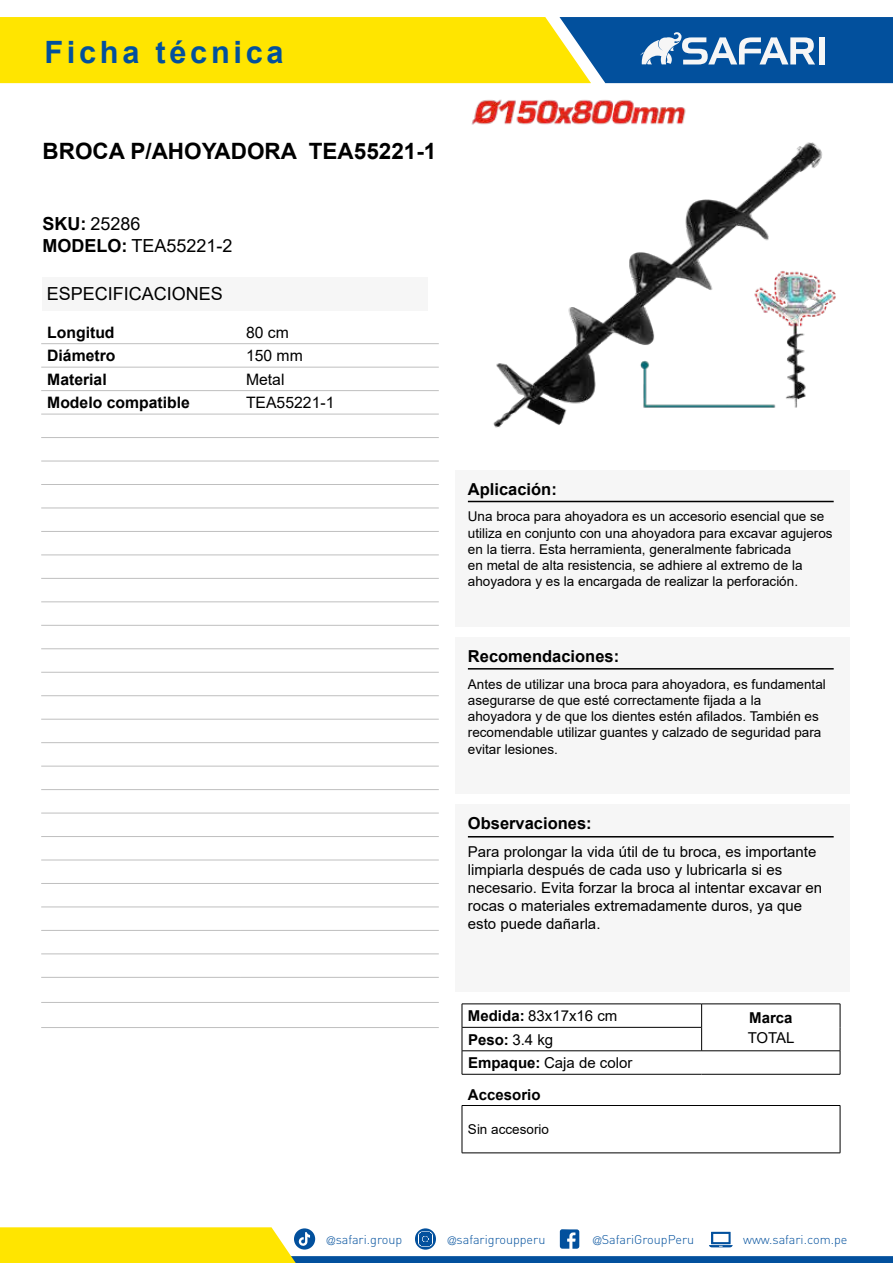
<style>
.page{position:relative;width:893px;height:1263px;background:#fff}
.page>*{position:absolute;margin:0;border:0;box-sizing:border-box;transform-origin:0 0}
.t1{font:700 30.75px "Arial";letter-spacing:.12em;color:#02509d}
.t2{font:700 22.5px "Arial";color:#000}
.t3{font:18px/21.9px "Arial";color:#000}
.t4{font:700 16.5px "Arial";color:#000}
.t5{font:700 15.75px "Arial";color:#000}
.t6{font:15.75px "Arial";color:#000}
.t7{font:15px/18px "Arial";color:#000}
.t8{font:700 15px "Arial";color:#000}
.t9{font:13.5px/16.2px "Arial";color:#000}
.t10{font:300 12.6px "DIN";color:#02509d}
.s1{font-weight:700}
.s2{font-weight:400}
.s3{font-family:"Helvetica LT Std";font-stretch:condensed;font-size:11.25px}
</style>
<div class="page">
<svg style="left:0;top:1227px;width:893px;height:36px"></svg>
<svg style="left:0;top:17px;width:893px;height:66px;background:#b1b83e"></svg>
<div style="left:819px;top:37px;width:6px;height:27px;background:#f6f6f6"></div>
<div style="left:455px;top:470px;width:395px;height:157px;background:#f6f6f6"></div>
<hr style="left:468px;top:501px;width:366px;height:1px;background:#000">
<div style="left:455px;top:638px;width:395px;height:156px;background:#f6f6f6"></div>
<hr style="left:468px;top:668px;width:366px;height:1px;background:#000">
<div style="left:455px;top:805px;width:395px;height:187px;background:#f6f6f6"></div>
<hr style="left:468px;top:836px;width:366px;height:1px;background:#000">
<hr style="left:462px;top:1105px;width:378px;height:1px;background:#000">
<hr style="left:462px;top:1106px;width:1px;height:47px;background:#000">
<hr style="left:840px;top:1106px;width:1px;height:47px;background:#000">
<hr style="left:462px;top:1152px;width:378px;height:1px;background:#000">
<hr style="left:41px;top:343px;width:199px;height:1px;background:#bfbfbf">
<hr style="left:240px;top:343px;width:199px;height:1px;background:#bfbfbf">
<hr style="left:41px;top:1027px;width:199px;height:1px;background:#bfbfbf">
<hr style="left:240px;top:1027px;width:199px;height:1px;background:#bfbfbf">
<hr style="left:41px;top:367px;width:199px;height:1px;background:#bfbfbf">
<hr style="left:240px;top:367px;width:199px;height:1px;background:#bfbfbf">
<hr style="left:41px;top:390px;width:199px;height:1px;background:#bfbfbf">
<hr style="left:240px;top:390px;width:199px;height:1px;background:#bfbfbf">
<hr style="left:41px;top:414px;width:199px;height:1px;background:#bfbfbf">
<hr style="left:240px;top:414px;width:199px;height:1px;background:#bfbfbf">
<hr style="left:41px;top:437px;width:199px;height:1px;background:#bfbfbf">
<hr style="left:240px;top:437px;width:199px;height:1px;background:#bfbfbf">
<hr style="left:41px;top:461px;width:199px;height:1px;background:#bfbfbf">
<hr style="left:240px;top:461px;width:199px;height:1px;background:#bfbfbf">
<hr style="left:41px;top:484px;width:199px;height:1px;background:#bfbfbf">
<hr style="left:240px;top:484px;width:199px;height:1px;background:#bfbfbf">
<hr style="left:41px;top:508px;width:199px;height:1px;background:#bfbfbf">
<hr style="left:240px;top:508px;width:199px;height:1px;background:#bfbfbf">
<hr style="left:41px;top:531px;width:199px;height:1px;background:#bfbfbf">
<hr style="left:240px;top:531px;width:199px;height:1px;background:#bfbfbf">
<hr style="left:41px;top:555px;width:199px;height:1px;background:#bfbfbf">
<hr style="left:240px;top:555px;width:199px;height:1px;background:#bfbfbf">
<hr style="left:41px;top:578px;width:199px;height:1px;background:#bfbfbf">
<hr style="left:240px;top:578px;width:199px;height:1px;background:#bfbfbf">
<hr style="left:41px;top:602px;width:199px;height:1px;background:#bfbfbf">
<hr style="left:240px;top:602px;width:199px;height:1px;background:#bfbfbf">
<hr style="left:41px;top:625px;width:199px;height:1px;background:#bfbfbf">
<hr style="left:240px;top:625px;width:199px;height:1px;background:#bfbfbf">
<hr style="left:41px;top:648px;width:199px;height:1px;background:#bfbfbf">
<hr style="left:240px;top:648px;width:199px;height:1px;background:#bfbfbf">
<hr style="left:41px;top:672px;width:199px;height:1px;background:#bfbfbf">
<hr style="left:240px;top:672px;width:199px;height:1px;background:#bfbfbf">
<hr style="left:41px;top:695px;width:199px;height:1px;background:#bfbfbf">
<hr style="left:240px;top:695px;width:199px;height:1px;background:#bfbfbf">
<hr style="left:41px;top:719px;width:199px;height:1px;background:#bfbfbf">
<hr style="left:240px;top:719px;width:199px;height:1px;background:#bfbfbf">
<hr style="left:41px;top:742px;width:199px;height:1px;background:#bfbfbf">
<hr style="left:240px;top:742px;width:199px;height:1px;background:#bfbfbf">
<hr style="left:41px;top:766px;width:199px;height:1px;background:#bfbfbf">
<hr style="left:240px;top:766px;width:199px;height:1px;background:#bfbfbf">
<hr style="left:41px;top:789px;width:199px;height:1px;background:#bfbfbf">
<hr style="left:240px;top:789px;width:199px;height:1px;background:#bfbfbf">
<hr style="left:41px;top:813px;width:199px;height:1px;background:#bfbfbf">
<hr style="left:240px;top:813px;width:199px;height:1px;background:#bfbfbf">
<hr style="left:41px;top:836px;width:199px;height:1px;background:#bfbfbf">
<hr style="left:240px;top:836px;width:199px;height:1px;background:#bfbfbf">
<hr style="left:41px;top:860px;width:199px;height:1px;background:#bfbfbf">
<hr style="left:240px;top:860px;width:199px;height:1px;background:#bfbfbf">
<hr style="left:41px;top:883px;width:199px;height:1px;background:#bfbfbf">
<hr style="left:240px;top:883px;width:199px;height:1px;background:#bfbfbf">
<hr style="left:41px;top:907px;width:199px;height:1px;background:#bfbfbf">
<hr style="left:240px;top:907px;width:199px;height:1px;background:#bfbfbf">
<hr style="left:41px;top:930px;width:199px;height:1px;background:#bfbfbf">
<hr style="left:240px;top:930px;width:199px;height:1px;background:#bfbfbf">
<hr style="left:41px;top:954px;width:199px;height:1px;background:#bfbfbf">
<hr style="left:240px;top:954px;width:199px;height:1px;background:#bfbfbf">
<hr style="left:41px;top:977px;width:199px;height:1px;background:#bfbfbf">
<hr style="left:240px;top:977px;width:199px;height:1px;background:#bfbfbf">
<hr style="left:41px;top:1002px;width:199px;height:1px;background:#bfbfbf">
<hr style="left:240px;top:1002px;width:199px;height:1px;background:#bfbfbf">
<img style="left:471px;top:99px;width:365px;height:329px">
<div style="left:43px;top:277px;width:385px;height:33px;background:#f6f6f6"></div>
<hr style="left:462px;top:1027px;width:239px;height:1px;background:#000">
<hr style="left:462px;top:1050px;width:240px;height:1px;background:#000">
<hr style="left:702px;top:1050px;width:138px;height:1px;background:#000">
<hr style="left:462px;top:1004px;width:240px;height:1px;background:#000">
<hr style="left:702px;top:1004px;width:138px;height:1px;background:#000">
<svg style="left:701px;top:1004px;width:1px;height:47px"></svg>
<svg style="left:462px;top:1004px;width:1px;height:70px"></svg>
<svg style="left:840px;top:1004px;width:1px;height:70px"></svg>
<hr style="left:462px;top:1074px;width:240px;height:1px;background:#000">
<hr style="left:702px;top:1074px;width:138px;height:1px;background:#000">
<h1 class="t1" style="left:44px;top:34px;width:241px">Ficha técnica</h1>
<h2 class="t2" style="left:43px;top:142px;width:395px">BROCA P/AHOYADORA TEA55221-1</h2>
<h3 class="t3" style="left:43px;top:213px;width:192px"><span class="s1">SKU:</span> 25286<br><span class="s1">MODELO:</span> TEA55221-2</h3>
<h3 class="t3" style="left:47px;top:282px;width:178px">ESPECIFICACIONES</h3>
<p class="t5" style="left:47px;top:326px;width:69px">Longitud</p>
<p class="t6" style="left:246px;top:326px;width:44px">80 cm</p>
<p class="t5" style="left:47px;top:350px;width:70px">Diámetro</p>
<p class="t6" style="left:246px;top:350px;width:58px">150 mm</p>
<p class="t5" style="left:47px;top:373px;width:61px">Material</p>
<p class="t6" style="left:246px;top:373px;width:40px">Metal</p>
<p class="t5" style="left:47px;top:397px;width:144px">Modelo compatible</p>
<p class="t6" style="left:246px;top:397px;width:90px">TEA55221-1</p>
<p class="t4" style="left:468px;top:483px;width:90px">Aplicación:</p>
<p class="t9" style="left:468px;top:510px;width:366px">Una broca para ahoyadora es un accesorio esencial que se utiliza en conjunto con una ahoyadora para excavar agujeros en la tierra. Esta herramienta, generalmente fabricada<br>en metal de alta resistencia, se adhiere al extremo de la ahoyadora y es la encargada de realizar la perforación.</p>
<p class="t4" style="left:468px;top:650px;width:153px">Recomendaciones:</p>
<p class="t9" style="left:468px;top:677px;width:359px">Antes de utilizar una broca para ahoyadora, es fundamental asegurarse de que esté correctamente fijada a la ahoyadora y de que los dientes estén afilados. También es recomendable utilizar guantes y calzado de seguridad para evitar lesiones.</p>
<p class="t4" style="left:468px;top:817px;width:125px">Observaciones:</p>
<p class="t7" style="left:468px;top:844px;width:356px">Para prolongar la vida útil de tu broca, es importante limpiarla después de cada uso y lubricarla si es necesario. Evita forzar la broca al intentar excavar en rocas o materiales extremadamente duros, ya que esto puede dañarla.</p>
<p class="t7" style="left:468px;top:1008px;width:151px"><span class="s1">Medida:</span> 83x17x16 cm</p>
<p class="t8" style="left:749px;top:1012px;width:45px">Marca</p>
<p class="t8" style="left:468px;top:1034px;width:87px">Peso: <span class="s2">3.4 kg</span></p>
<p class="t7" style="left:748px;top:1030px;width:48px">TOTAL</p>
<p class="t7" style="left:468px;top:1055px;width:166px"><span class="s1">Empaque:</span> Caja de color</p>
<p class="t8" style="left:468px;top:1088px;width:74px">Accesorio</p>
<p class="t9" style="left:468px;top:1122px;width:83px">Sin accesorio</p>
<p class="t10" style="left:327px;top:1234px;width:77px"><span class="s3">@</span>safari.group</p>
<p class="t10" style="left:448px;top:1234px;width:99px"><span class="s3">@</span>safarigroupperu</p>
<p class="t10" style="left:593px;top:1234px;width:103px"><span class="s3">@</span>SafariGroupPeru</p>
<p class="t10" style="left:743px;top:1234px;width:106px">www.safari.com.pe</p>
</div>
